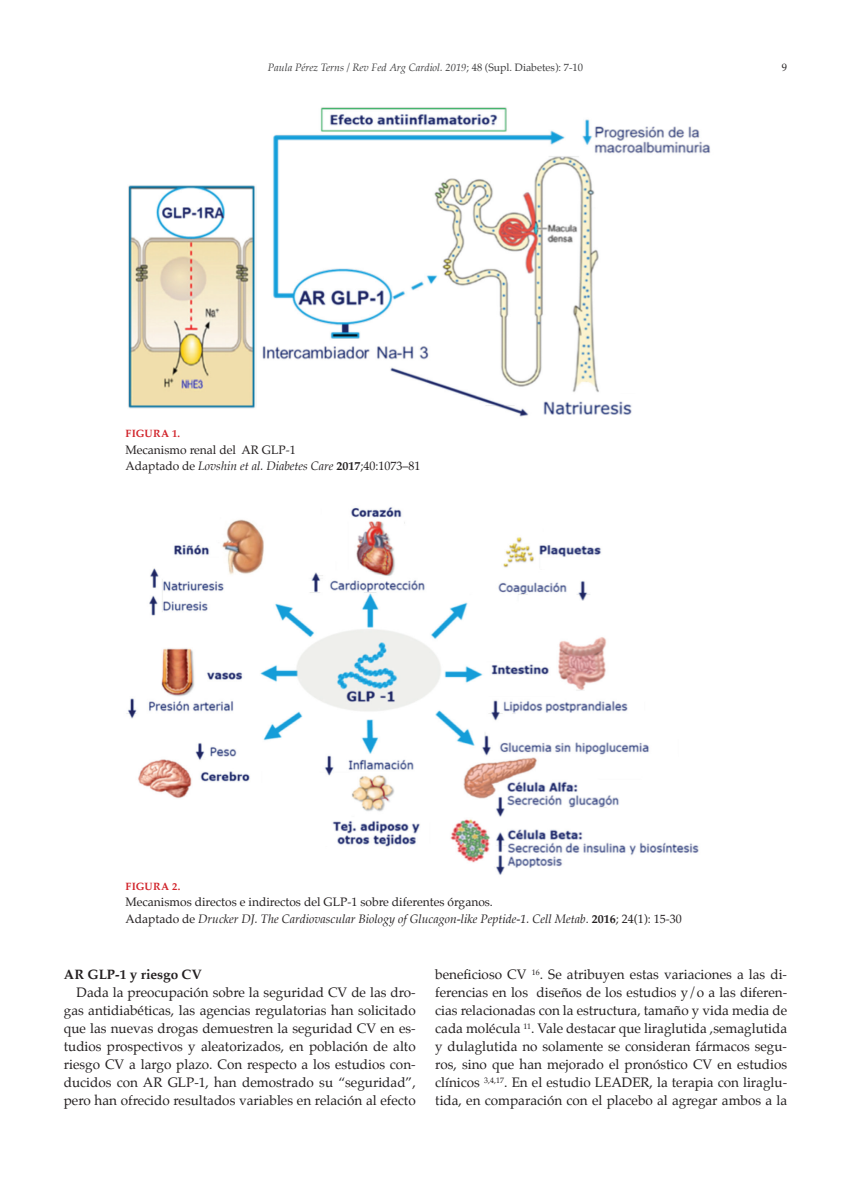
<style>
.page{position:relative;width:851px;height:1191px;background:#fff}
.page>*{position:absolute;margin:0;border:0;box-sizing:border-box;transform-origin:0 0}
.t1{font:13.5px/18px "Palatino";color:#231f20;text-align:justify}
.t2{font:700 13.5px "Palatino";color:#231f20}
.t3{font:12px/16.5px "Palatino";color:#231f20}
.t4{font:italic 10.5px "Palatino";color:#3e3e3f}
.t5{font:700 10.5px "Palatino";letter-spacing:.04em;color:#d1232a}
.t6{font:10.5px "Palatino";color:#231f20}
.s1{font-style:normal}
.s2{font-style:italic}
.s3{font-weight:700}
</style>
<div class="page">
<img style="left:128px;top:107px;width:582px;height:310px">
<img style="left:126px;top:507px;width:573px;height:368px">
<p class="t4" style="left:268px;top:58px;width:316px">Paula Pérez Terns / Rev Fed Arg Cardiol. 2019<span class="s1">; 48 (Supl. Diabetes): 7-10</span></p>
<p class="t6" style="left:781px;top:58px;width:7px">9</p>
<p class="t5" style="left:125px;top:424px;width:56px">FIGURA 1.</p>
<p class="t3" style="left:125px;top:441px;width:296px">Mecanismo renal del AR GLP-1<br>Adaptado de <span class="s2">Lovshin et al. Diabetes Care</span> <span class="s3">2017</span>;40:1073–81</p>
<p class="t5" style="left:125px;top:877px;width:56px">FIGURA 2.</p>
<p class="t3" style="left:125px;top:894px;width:557px">Mecanismos directos e indirectos del GLP-1 sobre diferentes órganos.<br>Adaptado de <span class="s2">Drucker DJ. The Cardiovascular Biology of Glucagon-like Peptide-1. Cell Metab</span>. <span class="s3">2016</span>; 24(1): 15-30</p>
<p class="t2" style="left:64px;top:962px;width:139px">AR GLP-1 Y RIESGO CV</p>
<p class="t1" style="left:64px;top:983px;width:353px;text-indent:13px">Dada la preocupación sobre la seguridad CV de las dro&shy;gas antidiabéticas, las agencias regulatorias han solicitado que las nuevas drogas demuestren la seguridad CV en es&shy;tudios prospectivos y aleatorizados, en población de alto riesgo CV a largo plazo. Con respecto a los estudios con&shy;ducidos con AR GLP-1, han demostrado su “seguridad”, pero han ofrecido resultados variables en relación al efecto</p>
<p class="t1" style="left:435px;top:965px;width:353px">beneficioso CV <sup>16</sup>. Se atribuyen estas variaciones a las di&shy;ferencias en los diseños de los estudios y/o a las diferen&shy;cias relacionadas con la estructura, tamaño y vida media de cada molécula <sup>11</sup>. Vale destacar que liraglutida ,semaglutida y dulaglutida no solamente se consideran fármacos segu&shy;ros, sino que han mejorado el pronóstico CV en estudios clínicos <sup>3,4,17</sup>. En el estudio LEADER, la terapia con liraglu&shy;tida, en comparación con el placebo al agregar ambos a la</p>
</div>
